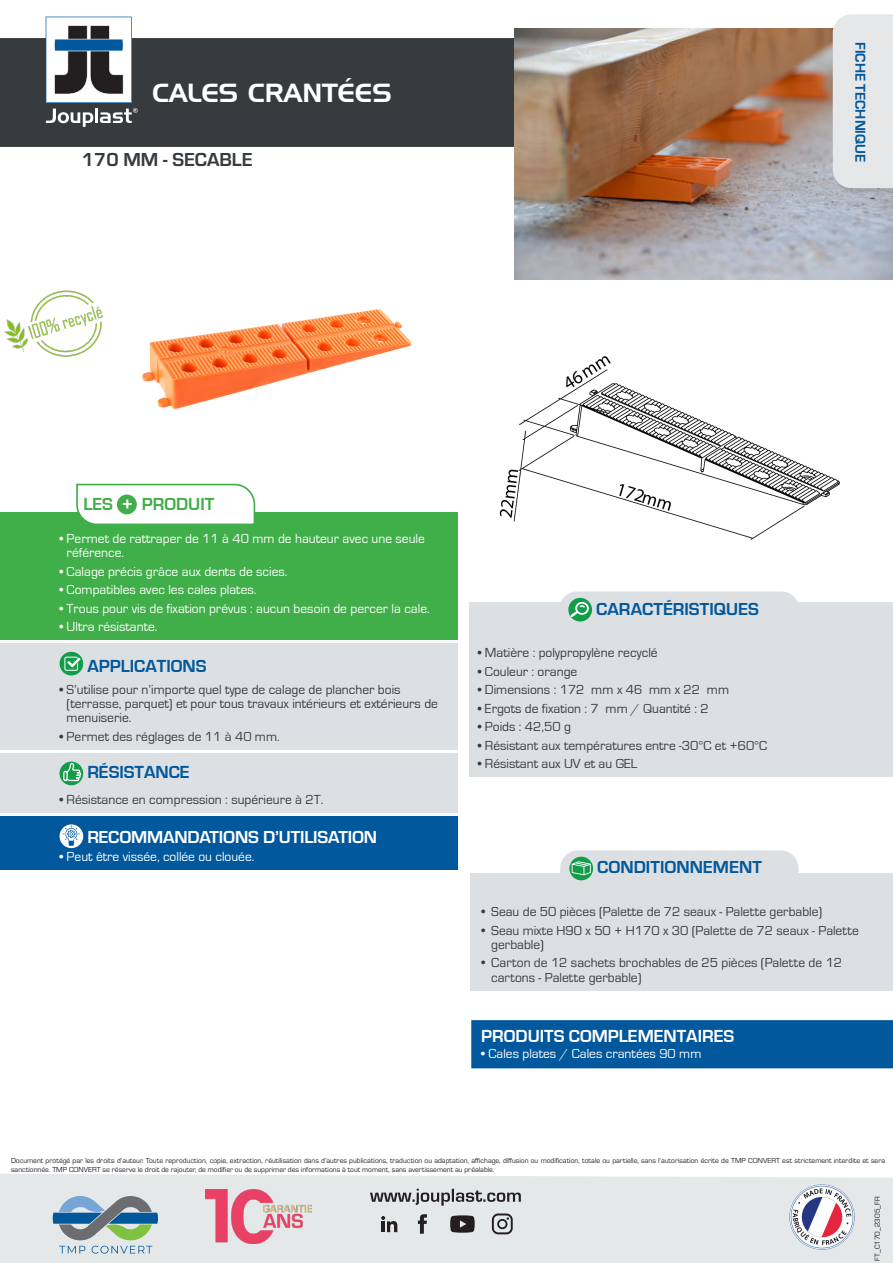
<style>
.page{position:relative;width:893px;height:1263px;background:#fff}
.page>*{position:absolute;margin:0;border:0;box-sizing:border-box;transform-origin:0 0}
.Nom_générique{font:25.5px "Handel Gothic BT";color:#fff}
.Désignation{font:700 19.5px "Eurostile";color:#373b3d}
.t1{font:700 18px "Eurostile";color:#01589c}
.Specifique{font:700 18px "Eurostile";letter-spacing:-.01em;color:#fff}
.t2{font:700 18px "Eurostile";color:#fff}
.t3{font:700 18px "Eurostile";color:#01589c}
.t4{font:700 18px "Eurostile";color:#40ae49}
.t5{font:700 14.7px "Eurostile";color:#01589c}
.Specifique-2{font:13.5px/14.2px "Eurostile";color:#373b3d}
.Specifique-3{font:13.5px/14.2px "Eurostile";color:#fff}
.t6{font:13.5px/14.2px "Eurostile";color:#373b3d}
.t7{font:7.5px/9px "Eurostile";color:#231f20}
.s1{color:#fff}
</style>
<div class="page">
<div style="left:0;top:1174px;width:893px;height:89px;background:#e5e8e9"></div>
<div style="left:0;top:38px;width:514px;height:109px;background:#373b3d"></div>
<svg style="left:53px;top:1196px;width:105px;height:44px;background:#84a2aa"></svg>
<svg style="left:59px;top:1246px;width:26px;height:7px"></svg>
<svg style="left:92px;top:1246px;width:60px;height:7px"></svg>
<img style="left:789px;top:1184px;width:66px;height:66px">
<img style="left:205px;top:1189px;width:106px;height:54px">
<svg style="left:370px;top:1189px;width:151px;height:16px;background:#aaabac"></svg>
<svg style="left:450px;top:1215px;width:25px;height:18px"></svg>
<svg style="left:381px;top:1216px;width:16px;height:16px"></svg>
<svg style="left:418px;top:1214px;width:9px;height:20px"></svg>
<svg style="left:492px;top:1213px;width:21px;height:21px"></svg>
<div style="left:470px;top:873px;width:423px;height:117px;background:#dde0e2"></div>
<div style="left:560px;top:850px;width:238px;height:42px;background:#dde0e2;border-radius:18px"></div>
<svg style="left:569px;top:857px;width:24px;height:23px"></svg>
<svg style="left:572px;top:861px;width:19px;height:14px"></svg>
<div style="left:469px;top:603px;width:424px;height:174px;background:#dde0e2"></div>
<div style="left:559px;top:591px;width:240px;height:42px;background:#dde0e2;border-radius:18px"></div>
<div style="left:568px;top:598px;width:24px;height:23px;background:#139d4a;border-radius:50%"></div>
<svg style="left:571px;top:602px;width:18px;height:15px"></svg>
<img style="left:514px;top:28px;width:379px;height:251px">
<div style="left:830px;top:13px;width:63px;height:184px;background:#231f20;opacity:.15"></div>
<div style="left:833px;top:14px;width:60px;height:174px;background:#e6e7e9"></div>
<img style="left:499px;top:356px;width:340px;height:184px">
<svg style="left:46px;top:17px;width:92px;height:110px"></svg>
<img style="left:4px;top:290px;width:99px;height:67px">
<img style="left:142px;top:309px;width:270px;height:100px">
<div style="left:0;top:513px;width:458px;height:127px;background:#40ae49"></div>
<div style="left:0;top:643px;width:458px;height:106px;background:#dde0e2"></div>
<div style="left:60px;top:652px;width:23px;height:23px;background:#139d4a;border-radius:50%"></div>
<svg style="left:64px;top:657px;width:16px;height:14px"></svg>
<div style="left:0;top:753px;width:458px;height:59px;background:#dde0e2"></div>
<div style="left:60px;top:762px;width:23px;height:23px;background:#139d4a;border-radius:50%"></div>
<svg style="left:63px;top:761px;width:19px;height:21px"></svg>
<div style="left:0;top:816px;width:458px;height:54px;background:#01589c"></div>
<div style="left:60px;top:824px;width:23px;height:24px;background:#fff;border-radius:50%"></div>
<svg style="left:63px;top:825px;width:17px;height:21px"></svg>
<svg style="left:75px;top:483px;width:181px;height:41px"></svg>
<div style="left:117px;top:494px;width:20px;height:20px;background:#40ae49;border-radius:50%"></div>
<div style="left:471px;top:1020px;width:422px;height:48px;background:#01589c"></div>
<p class="Nom_générique" style="left:152px;top:78px;width:241px">CALES CRANTÉES</p>
<p class="Désignation" style="left:82px;top:146px;width:172px">170 MM - SECABLE</p>
<p class="t5" style="left:871px;top:42px;width:122px;rotate:90deg">FICHE TECHNIQUE</p>
<p class="t4" style="left:83px;top:495px;width:132px">LES <span class="s1">+</span> PRODUIT</p>
<p class="Specifique-3" style="left:67px;top:532px;width:360px;text-indent:-7px">• Permet de rattraper de 11 à 40 mm de hauteur avec une seule référence.</p>
<p class="Specifique-3" style="left:60px;top:564px;width:229px">• Calage précis grâce aux dents de scies.</p>
<p class="Specifique-3" style="left:60px;top:583px;width:198px">• Compatibles avec les cales plates.</p>
<p class="Specifique-3" style="left:60px;top:601px;width:372px">• Trous pour vis de fixation prévus : aucun besoin de percer la cale.</p>
<p class="Specifique-3" style="left:60px;top:620px;width:100px">• Ultra résistante.</p>
<p class="t3" style="left:87px;top:656px;width:121px">APPLICATIONS</p>
<p class="Specifique-2" style="left:67px;top:683px;width:373px;text-indent:-7px">• S’utilise pour n’importe quel type de calage de plancher bois (terrasse, parquet) et pour tous travaux intérieurs et extérieurs de menuiserie.</p>
<p class="Specifique-2" style="left:60px;top:730px;width:222px">• Permet des réglages de 11 à 40 mm.</p>
<p class="t3" style="left:87px;top:762px;width:104px">RÉSISTANCE</p>
<p class="Specifique-2" style="left:60px;top:792px;width:265px">• Résistance en compression : supérieure à 2T.</p>
<p class="Specifique" style="left:87px;top:824px;width:291px">RECOMMANDATIONS D’UTILISATION</p>
<p class="Specifique-3" style="left:60px;top:850px;width:196px">• Peut être vissée, collée ou clouée.</p>
<p class="t1" style="left:596px;top:596px;width:164px">CARACTÉRISTIQUES</p>
<p class="Specifique-2" style="left:478px;top:646px;width:181px">• Matière : polypropylène recyclé</p>
<p class="Specifique-2" style="left:478px;top:664px;width:101px">• Couleur : orange</p>
<p class="Specifique-2" style="left:478px;top:683px;width:253px">• Dimensions : 172 mm x 46 mm x 22 mm</p>
<p class="Specifique-2" style="left:478px;top:701px;width:232px">• Ergots de fixation : 7 mm / Quantité : 2</p>
<p class="Specifique-2" style="left:478px;top:720px;width:95px">• Poids : 42,50 g</p>
<p class="Specifique-2" style="left:478px;top:738px;width:291px">• Résistant aux températures entre -30°C et +60°C</p>
<p class="Specifique-2" style="left:478px;top:757px;width:161px">• Résistant aux UV et au GEL</p>
<p class="t1" style="left:597px;top:854px;width:166px">CONDITIONNEMENT</p>
<p class="t6" style="left:479px;top:904px;width:345px">• Seau de 50 pièces (Palette de 72 seaux - Palette gerbable)</p>
<p class="t6" style="left:491px;top:922px;width:369px;text-indent:-12px">• Seau mixte H90 x 50 + H170 x 30 (Palette de 72 seaux - Palette gerbable)</p>
<p class="t6" style="left:491px;top:955px;width:352px;text-indent:-12px">• Carton de 12 sachets brochables de 25 pièces (Palette de 12 cartons - Palette gerbable)</p>
<p class="t2" style="left:481px;top:1026px;width:254px">PRODUITS COMPLEMENTAIRES</p>
<p class="Specifique-3" style="left:481px;top:1047px;width:222px">• Cales plates / Cales crantées 90 mm</p>
<p class="t7" style="left:11px;top:1156px;width:875px">Document protégé par les droits d’auteur. Toute reproduction, copie, extraction, réutilisation dans d’autres publications, traduction ou adaptation, affichage, diffusion ou modification, totale ou partielle, sans l’autorisation écrite de TMP CONVERT est strictement interdite et sera sanctionnée. TMP CONVERT se réserve le droit de rajouter, de modifier ou de supprimer des informations à tout moment, sans avertissement au préalable.</p>
<p class="t7" style="left:872px;top:1261px;width:66px;rotate:-90deg">FT_C170_2305_FR</p>
</div>
